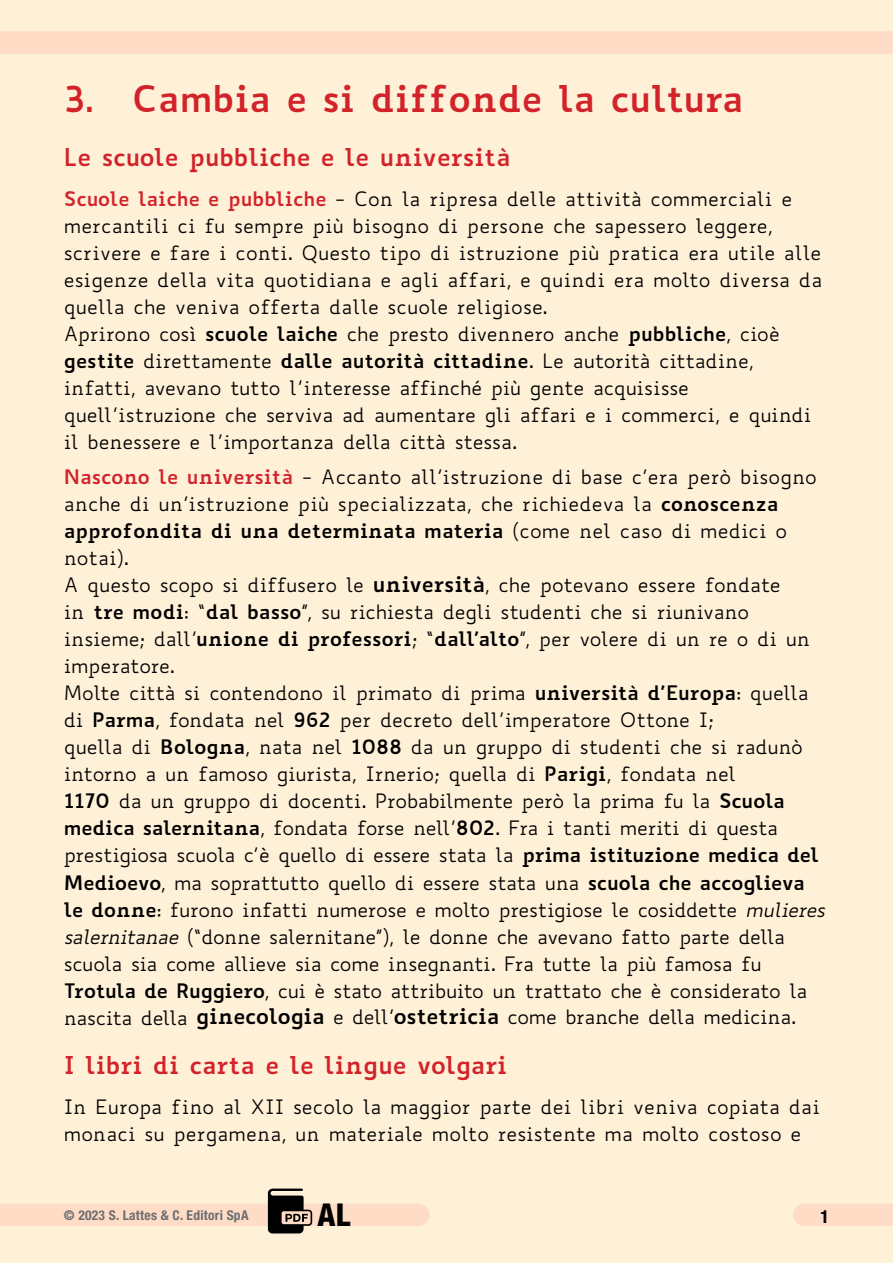
<style>
.page{position:relative;width:893px;height:1263px;background:#fff0d8}
.page>*{position:absolute;margin:0;border:0;box-sizing:border-box;transform-origin:0 0}
.t1{font:700 36px "Biancoenero";color:#d2232a}
.t2{font:800 condensed 31.5px "Helvetica Neue LT Std";color:#000}
.t3{font:700 24px "Biancoenero";color:#d2232a}
.t4{font:19.5px/27px "Biancoenero";letter-spacing:-.015em;color:#000}
.t5{font:700 condensed 18px "Helvetica Neue LT Std";color:#000}
.t6{font:700 condensed 13.5px "Helvetica Neue LT Std";letter-spacing:.02em;color:#6d6e71}
.s1{font-weight:700;color:#d2232a}
.s2{font-weight:700}
.s3{font-weight:700;font-size:21px}
.s4{font-style:italic}
</style>
<div class="page">
<div style="left:0;top:1203px;width:418px;height:23px;background:#fedcc6"></div>
<div style="left:0;top:31px;width:893px;height:23px;background:#fedcc6"></div>
<div style="left:804px;top:1203px;width:89px;height:23px;background:#fedcc6"></div>
<svg style="left:268px;top:1188px;width:44px;height:45px"></svg>
<h1 class="t1" style="left:64px;top:67px;width:681px">3. Cambia e si diffonde la cultura</h1>
<p class="t3" style="left:64px;top:136px;width:449px">Le scuole pubbliche e le università</p>
<p class="t4" style="left:64px;top:185px;width:760px"><span class="s1">Scuole laiche e pubbliche</span> - Con la ripresa delle attività commerciali e mercantili ci fu sempre più bisogno di persone che sapessero leggere, scrivere e fare i conti. Questo tipo di istruzione più pratica era utile alle esigenze della vita quotidiana e agli affari, e quindi era molto diversa da quella che veniva offerta dalle scuole religiose.<br>Aprirono così <span class="s2">scuole laiche</span> che presto divennero anche <span class="s2">pubbliche</span>, cioè <span class="s2">gestite</span> direttamente <span class="s2">dalle autorità cittadine</span>. Le autorità cittadine, infatti, avevano tutto l’interesse affinché più gente acquisisse quell’istruzione che serviva ad aumentare gli affari e i commerci, e quindi il benessere e l’importanza della città stessa.</p>
<p class="t4" style="left:64px;top:463px;width:763px"><span class="s1">Nascono le università</span> - Accanto all’istruzione di base c’era però bisogno anche di un’istruzione più specializzata, che richiedeva la <span class="s2">conoscenza approfondita di una determinata materia</span> (come nel caso di medici o notai).<br>A questo scopo si diffusero le <span class="s3">università</span>, che potevano essere fondate<br>in <span class="s2">tre modi</span>: “<span class="s2">dal basso</span>”, su richiesta degli studenti che si riunivano insieme; dall’<span class="s2">unione di professori</span>; “<span class="s2">dall’alto</span>”, per volere di un re o di un imperatore.<br>Molte città si contendono il primato di prima <span class="s2">università d’Europa</span>: quella di <span class="s2">Parma</span>, fondata nel <span class="s2">962</span> per decreto dell’imperatore Ottone I;<br>quella di <span class="s2">Bologna</span>, nata nel <span class="s2">1088</span> da un gruppo di studenti che si radunò intorno a un famoso giurista, Irnerio; quella di <span class="s2">Parigi</span>, fondata nel<br><span class="s2">1170</span> da un gruppo di docenti. Probabilmente però la prima fu la <span class="s2">Scuola medica salernitana</span>, fondata forse nell’<span class="s2">802</span>. Fra i tanti meriti di questa prestigiosa scuola c’è quello di essere stata la <span class="s2">prima istituzione medica del Medioevo</span>, ma soprattutto quello di essere stata una <span class="s2">scuola che accoglieva le donne</span>: furono infatti numerose e molto prestigiose le cosiddette <span class="s4">mulieres salernitanae</span> (“donne salernitane”), le donne che avevano fatto parte della scuola sia come allieve sia come insegnanti. Fra tutte la più famosa fu <span class="s2">Trotula de Ruggiero</span>, cui è stato attribuito un trattato che è considerato la nascita della <span class="s3">ginecologia</span> e dell’<span class="s3">ostetricia</span> come branche della medicina.</p>
<p class="t3" style="left:64px;top:1044px;width:445px">I libri di carta e le lingue volgari</p>
<p class="t4" style="left:64px;top:1093px;width:758px">In Europa fino al XII secolo la maggior parte dei libri veniva copiata dai monaci su pergamena, un materiale molto resistente ma molto costoso e</p>
<p class="t6" style="left:64px;top:1206px;width:186px">© 2023 S. Lattes &amp; C. Editori SpA</p>
<h2 class="t2" style="left:318px;top:1195px;width:34px">AL</h2>
<p class="t5" style="left:820px;top:1206px;width:10px">1</p>
</div>
